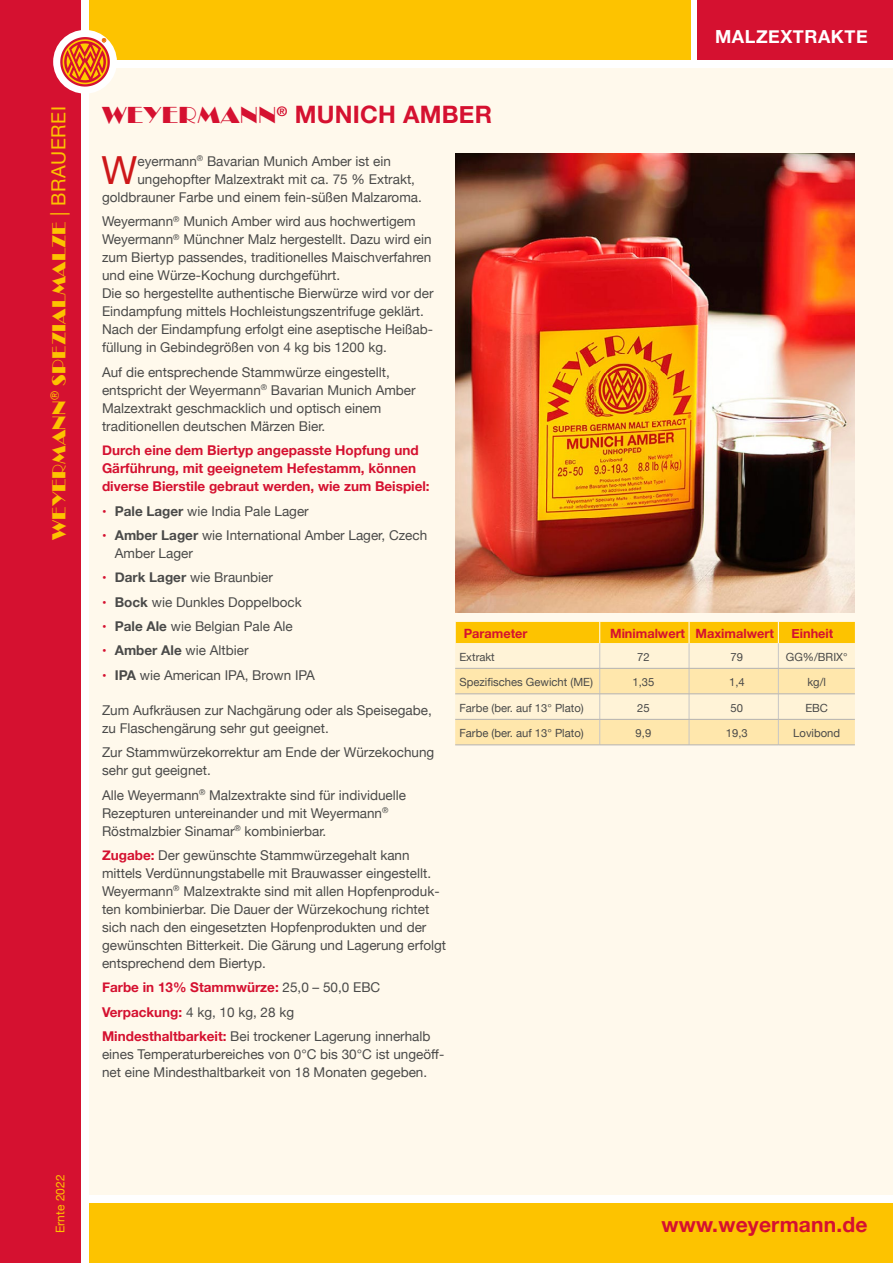
<style>
.page{position:relative;width:893px;height:1263px;background:#fff}
.page>*{position:absolute;margin:0;border:0;box-sizing:border-box;transform-origin:0 0}
._03_Fließtext{font:38.7px "Helvetica Neue";color:#cd1719}
._01_Headline{font:700 24px "Helvetica Neue";letter-spacing:.01em;color:#d51130}
.t1{font:700 21px "Helvetica Neue";letter-spacing:.01em;color:#d51130}
.t2{font:19.5px "Broadway";letter-spacing:.01em;color:#fdc300}
.t3{font:700 18px "Helvetica Neue";letter-spacing:.03em;color:#fff}
._03_Fließtext-2{font:13.5px/18px "Helvetica Neue";color:#4a4a49}
._03_Fließtext-3{font:700 13.5px/18px "Helvetica Neue";color:#d51130}
._05_Text_Tabelle{font:700 12.75px "Helvetica Neue";color:#d51130}
.t4{font:12px "Helvetica Neue";color:#fdc300}
._05_Text_Tabelle-2{font:11.25px "Helvetica Neue";color:#4a4a49}
.s1{font-family:"Helvetica Neue"}
.s2{font-family:"Broadway";font-weight:400}
.s3{font-size:12.75px;color:#d51130}
.s4{font-weight:700}
.s5{font-weight:700;color:#d51130}
.s6{font-weight:400;color:#4a4a49}
</style>
<div class="page">
<div style="left:89px;top:68px;width:804px;height:1127px;background:#fff9ec"></div>
<div style="left:89px;top:1203px;width:804px;height:60px;background:#fdc300"></div>
<div style="left:89px;top:0;width:602px;height:60px;background:#fdc300"></div>
<div style="left:697px;top:0;width:196px;height:60px;background:#d51130"></div>
<div style="left:0;top:0;width:81px;height:1263px;background:#d51130"></div>
<svg style="left:455px;top:622px;width:400px;height:123px;background:#fde4a0"></svg>
<hr style="left:455px;top:668px;width:145px;height:1px;background:#b3b2b2">
<hr style="left:600px;top:668px;width:89px;height:1px;background:#b3b2b2">
<hr style="left:689px;top:668px;width:89px;height:1px;background:#b3b2b2">
<hr style="left:778px;top:668px;width:77px;height:1px;background:#b3b2b2">
<hr style="left:455px;top:694px;width:145px;height:1px;background:#b3b2b2">
<hr style="left:600px;top:694px;width:89px;height:1px;background:#b3b2b2">
<hr style="left:689px;top:694px;width:89px;height:1px;background:#b3b2b2">
<hr style="left:778px;top:694px;width:77px;height:1px;background:#b3b2b2">
<hr style="left:455px;top:719px;width:145px;height:1px;background:#b3b2b2">
<hr style="left:600px;top:719px;width:89px;height:1px;background:#b3b2b2">
<hr style="left:689px;top:719px;width:89px;height:1px;background:#b3b2b2">
<hr style="left:778px;top:719px;width:77px;height:1px;background:#b3b2b2">
<hr style="left:455px;top:745px;width:145px;height:1px;background:#b3b2b2">
<hr style="left:600px;top:745px;width:89px;height:1px;background:#b3b2b2">
<hr style="left:689px;top:745px;width:89px;height:1px;background:#b3b2b2">
<hr style="left:778px;top:745px;width:77px;height:1px;background:#b3b2b2">
<img style="left:455px;top:153px;width:400px;height:459px">
<div style="left:53px;top:30px;width:64px;height:64px;background:#fff;border-radius:50%"></div>
<svg style="left:60px;top:37px;width:50px;height:50px"></svg>
<h3 class="t2" style="left:48px;top:540px;width:435px;rotate:-90deg">WEYERMANN<sup>®</sup> SPEZIALMALZE <span class="s1">| BRAUEREI</span></h3>
<p class="_01_Headline" style="left:102px;top:96px;width:392px"><span class="s2">WEYERMANN</span><sup>®</sup> MUNICH AMBER</p>
<h3 class="t3" style="left:715px;top:23px;width:154px">MALZEXTRAKTE</h3>
<p class="_03_Fließtext" style="left:102px;top:142px;width:37px">W</p>
<p class="_03_Fließtext-2" style="left:137px;top:153px;width:255px">eyermann<sup>®</sup> Bavarian Munich Amber ist ein</p>
<p class="_03_Fließtext-2" style="left:137px;top:171px;width:279px">ungehopfter Malzextrakt mit ca. 75 % Extrakt,</p>
<p class="_03_Fließtext-2" style="left:102px;top:189px;width:321px">goldbrauner Farbe und einem fein-süßen Malzaroma.</p>
<p class="_03_Fließtext-2" style="left:102px;top:213px;width:333px">Weyermann<sup>®</sup> Munich Amber wird aus hochwertigem Weyermann<sup>®</sup> Münchner Malz hergestellt. Dazu wird ein zum Biertyp passendes, traditionelles Maischverfahren und eine Würze-Kochung durchgeführt.<br>Die so hergestellte authentische Bierwürze wird vor der Eindampfung mittels Hochleistungszentrifuge geklärt.<br>Nach der Eindampfung erfolgt eine aseptische Heißab&shy;füllung in Gebindegrößen von 4 kg bis 1200 kg.</p>
<p class="_03_Fließtext-2" style="left:102px;top:364px;width:315px">Auf die entsprechende Stammwürze eingestellt, entspricht der Weyermann<sup>®</sup> Bavarian Munich Amber Malzextrakt geschmacklich und optisch einem traditionellen deutschen Märzen Bier.</p>
<p class="_03_Fließtext-3" style="left:102px;top:442px;width:329px">Durch eine dem Biertyp angepasste Hopfung und<br>Gärführung, mit geeignetem Hefestamm, können diverse Bierstile gebraut werden, wie zum Beispiel:</p>
<p class="_03_Fließtext-2" style="left:102px;top:502px;width:208px"><span class="s3">•</span> <span class="s4">Pale Lager</span> wie India Pale Lager</p>
<p class="_03_Fließtext-2" style="left:115px;top:527px;width:314px;text-indent:-13px"><span class="s3">•</span> <span class="s4">Amber Lager</span> wie International Amber Lager, Czech<br>Amber Lager</p>
<p class="_03_Fließtext-2" style="left:102px;top:569px;width:173px"><span class="s3">•</span> <span class="s4">Dark Lager</span> wie Braunbier</p>
<p class="_03_Fließtext-2" style="left:102px;top:594px;width:201px"><span class="s3">•</span> <span class="s4">Bock</span> wie Dunkles Doppelbock</p>
<p class="_03_Fließtext-2" style="left:102px;top:618px;width:192px"><span class="s3">•</span> <span class="s4">Pale Ale</span> wie Belgian Pale Ale</p>
<p class="_03_Fließtext-2" style="left:102px;top:642px;width:148px"><span class="s3">•</span> <span class="s4">Amber Ale</span> wie Altbier</p>
<p class="_03_Fließtext-2" style="left:102px;top:667px;width:214px"><span class="s3">•</span> <span class="s4">IPA</span> wie American IPA, Brown IPA</p>
<p class="_03_Fließtext-2" style="left:102px;top:702px;width:331px">Zum Aufkräusen zur Nachgärung oder als Speisegabe‚ zu Flaschengärung sehr gut geeignet.</p>
<p class="_03_Fließtext-2" style="left:102px;top:744px;width:334px">Zur Stammwürzekorrektur am Ende der Würzekochung sehr gut geeignet.</p>
<p class="_03_Fließtext-2" style="left:102px;top:786px;width:306px">Alle Weyermann<sup>®</sup> Malzextrakte sind für individuelle<br>Rezepturen untereinander und mit Weyermann<sup>®<br></sup>Röstmalzbier Sinamar<sup>®</sup> kombinierbar.</p>
<p class="_03_Fließtext-2" style="left:102px;top:847px;width:346px"><span class="s5">Zugabe:</span> Der gewünschte Stammwürzegehalt kann mittels Verdünnungstabelle mit Brauwasser eingestellt.<br>Weyermann<sup>®</sup> Malzextrakte sind mit allen Hopfenproduk&shy;ten kombinierbar. Die Dauer der Würzekochung richtet sich nach den eingesetzten Hopfenprodukten und der gewünschten Bitterkeit. Die Gärung und Lagerung erfolgt entsprechend dem Biertyp.</p>
<p class="_03_Fließtext-3" style="left:102px;top:979px;width:280px">Farbe in 13% Stammwürze: <span class="s6">25,0 – 50,0 EBC</span></p>
<p class="_03_Fließtext-2" style="left:102px;top:1004px;width:194px"><span class="s5">Verpackung:</span> 4 kg, 10 kg, 28 kg</p>
<p class="_03_Fließtext-2" style="left:102px;top:1028px;width:344px"><span class="s5">Mindesthaltbarkeit:</span> Bei trockener Lagerung innerhalb eines Temperaturbereiches von 0°C bis 30°C ist ungeöff&shy;net eine Mindesthaltbarkeit von 18 Monaten gegeben.</p>
<p class="_05_Text_Tabelle" style="left:464px;top:623px;width:65px">Parameter</p>
<p class="_05_Text_Tabelle" style="left:610px;top:623px;width:77px">Minimalwert</p>
<p class="_05_Text_Tabelle" style="left:695px;top:623px;width:80px">Maximalwert</p>
<p class="_05_Text_Tabelle" style="left:792px;top:623px;width:43px">Einheit</p>
<p class="_05_Text_Tabelle-2" style="left:459px;top:649px;width:37px">Extrakt</p>
<p class="_05_Text_Tabelle-2" style="left:637px;top:649px;width:14px">72</p>
<p class="_05_Text_Tabelle-2" style="left:731px;top:649px;width:14px">79</p>
<p class="_05_Text_Tabelle-2" style="left:786px;top:649px;width:63px">GG%/BRIX°</p>
<p class="_05_Text_Tabelle-2" style="left:459px;top:674px;width:135px">Spezifisches Gewicht (ME)</p>
<p class="_05_Text_Tabelle-2" style="left:632px;top:674px;width:23px">1,35</p>
<p class="_05_Text_Tabelle-2" style="left:729px;top:674px;width:17px">1,4</p>
<p class="_05_Text_Tabelle-2" style="left:807px;top:674px;width:20px">kg/l</p>
<p class="_05_Text_Tabelle-2" style="left:459px;top:700px;width:126px">Farbe (ber. auf 13° Plato)</p>
<p class="_05_Text_Tabelle-2" style="left:637px;top:700px;width:14px">25</p>
<p class="_05_Text_Tabelle-2" style="left:731px;top:700px;width:14px">50</p>
<p class="_05_Text_Tabelle-2" style="left:805px;top:700px;width:24px">EBC</p>
<p class="_05_Text_Tabelle-2" style="left:459px;top:725px;width:126px">Farbe (ber. auf 13° Plato)</p>
<p class="_05_Text_Tabelle-2" style="left:636px;top:725px;width:17px">9,9</p>
<p class="_05_Text_Tabelle-2" style="left:726px;top:725px;width:23px">19,3</p>
<p class="_05_Text_Tabelle-2" style="left:793px;top:725px;width:48px">Lovibond</p>
<p class="t4" style="left:52px;top:1233px;width:60px;rotate:-90deg">Ernte 2022</p>
<h3 class="t1" style="left:661px;top:1208px;width:208px">www.weyermann.de</h3>
</div>
